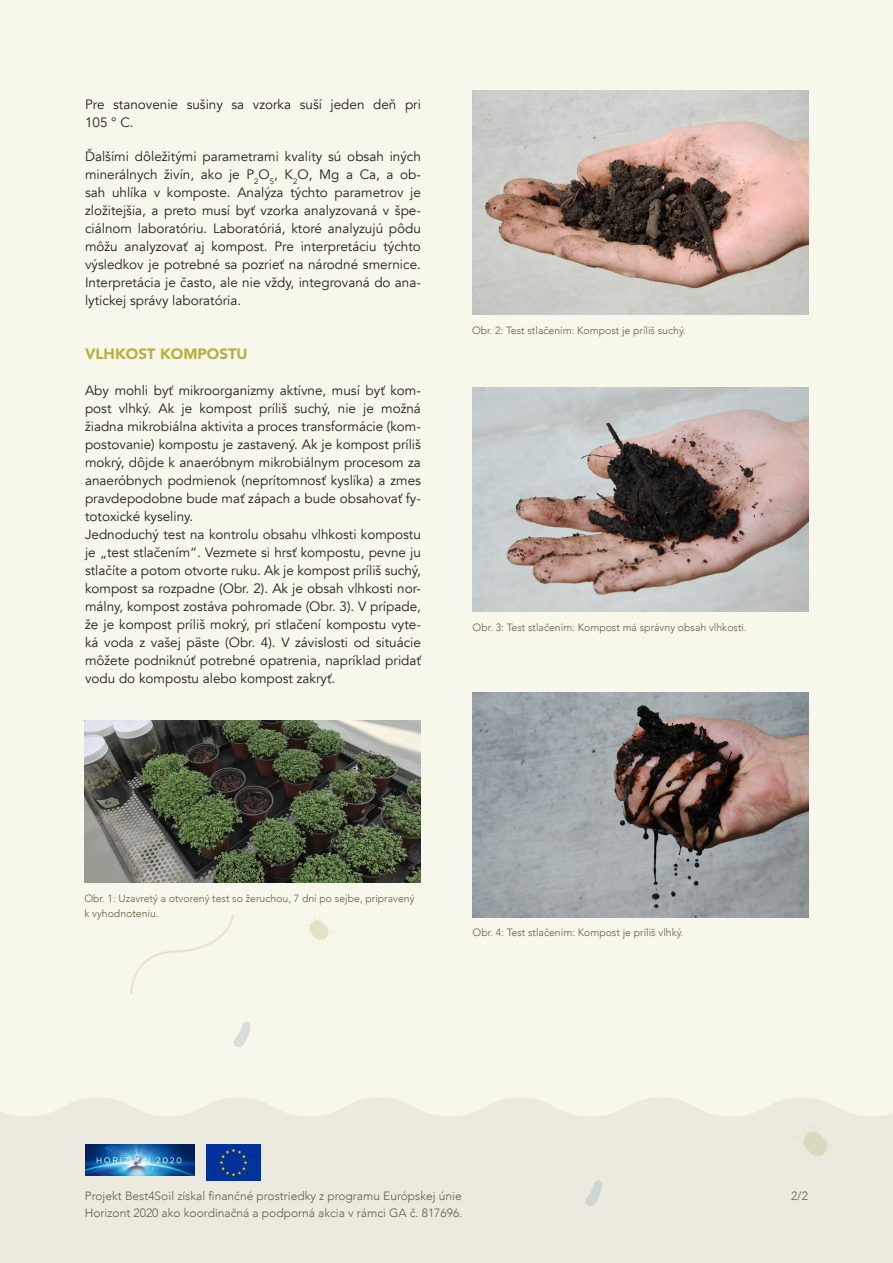
<style>
.page{position:relative;width:893px;height:1263px;background:#f7f7eb}
.page>*{position:absolute;margin:0;border:0;box-sizing:border-box;transform-origin:0 0}
.t1{font:900 15px "Avenir";color:#b6b03f}
.t2{font:13.5px/18px "Avenir";color:#231f20;text-align:justify}
.t3{font:300 12px "Avenir";color:#645c46}
.t4{font:300 10.5px/15px "Avenir";color:#635c45}
</style>
<div class="page">
<div style="left:0;top:1098px;width:893px;height:165px;background:#eceade"></div>
<svg style="left:794px;top:1124px;width:39px;height:39px"></svg>
<svg style="left:130px;top:915px;width:104px;height:79px"></svg>
<svg style="left:585px;top:1180px;width:19px;height:27px"></svg>
<svg style="left:302px;top:915px;width:31px;height:30px"></svg>
<svg style="left:234px;top:1021px;width:17px;height:26px"></svg>
<img style="left:85px;top:1144px;width:109px;height:31px">
<img style="left:207px;top:1144px;width:53px;height:36px">
<img style="left:84px;top:720px;width:337px;height:163px">
<img style="left:472px;top:90px;width:337px;height:225px">
<img style="left:472px;top:387px;width:337px;height:225px">
<img style="left:472px;top:692px;width:337px;height:225px">
<p class="t2" style="left:85px;top:95px;width:337px">Pre stanovenie sušiny sa vzorka suší jeden deň pri</p>
<p class="t2" style="left:85px;top:113px;width:50px">105 ° C.</p>
<p class="t2" style="left:85px;top:148px;width:337px">Ďalšími dôležitými parametrami kvality sú obsah iných minerálnych živín, ako je P<sub>2</sub>O<sub>5</sub>, K<sub>2</sub>O, Mg a Ca, a ob&shy;sah uhlíka v komposte. Analýza týchto parametrov je zložitejšia, a preto musí byť vzorka analyzovaná v špe&shy;ciálnom laboratóriu. Laboratóriá, ktoré analyzujú pôdu môžu analyzovať aj kompost. Pre interpretáciu týchto výsledkov je potrebné sa pozrieť na národné smernice.<br>Interpretácia je často, ale nie vždy, integrovaná do ana&shy;lytickej správy laboratória.</p>
<p class="t1" style="left:85px;top:341px;width:164px">VLHKOST KOMPOSTU</p>
<p class="t2" style="left:85px;top:382px;width:337px">Aby mohli byť mikroorganizmy aktívne, musí byť kom&shy;post vlhký. Ak je kompost príliš suchý, nie je možná žiadna mikrobiálna aktivita a proces transformácie (kom&shy;postovanie) kompostu je zastavený. Ak je kompost príliš mokrý, dôjde k anaeróbnym mikrobiálnym procesom za anaeróbnych podmienok (neprítomnosť kyslíka) a zmes pravdepodobne bude mať zápach a bude obsahovať fy&shy;totoxické kyseliny.</p>
<p class="t2" style="left:85px;top:526px;width:337px">Jednoduchý test na kontrolu obsahu vlhkosti kompostu je „test stlačením“. Vezmete si hrsť kompostu, pevne ju stlačíte a potom otvorte ruku. Ak je kompost príliš suchý, kompost sa rozpadne (Obr. 2). Ak je obsah vlhkosti nor&shy;málny, kompost zostáva pohromade (Obr. 3). V prípade, že je kompost príliš mokrý, pri stlačení kompostu vyte&shy;ká voda z vašej päste (Obr. 4). V závislosti od situácie môžete podniknúť potrebné opatrenia, napríklad pridať vodu do kompostu alebo kompost zakryť.</p>
<p class="t4" style="left:472px;top:323px;width:215px">Obr. 2: Test stlačením: Kompost je príliš suchý.</p>
<p class="t4" style="left:473px;top:620px;width:276px">Obr. 3: Test stlačením: Kompost má správny obsah vlhkosti.</p>
<p class="t4" style="left:84px;top:891px;width:332px">Obr. 1: Uzavretý a otvorený test so žeruchou, 7 dní po sejbe, pripravený k vyhodnoteniu.</p>
<p class="t4" style="left:473px;top:925px;width:212px">Obr. 4: Test stlačením: Kompost je príliš vlhký.</p>
<p class="t3" style="left:85px;top:1189px;width:378px">Projekt Best4Soil získal finančné prostriedky z programu Európskej únie</p>
<p class="t3" style="left:85px;top:1205px;width:379px">Horizont 2020 ako koordinačná a podporná akcia v rámci GA č. 817696.</p>
<p class="t3" style="left:791px;top:1189px;width:18px">2/2</p>
</div>
